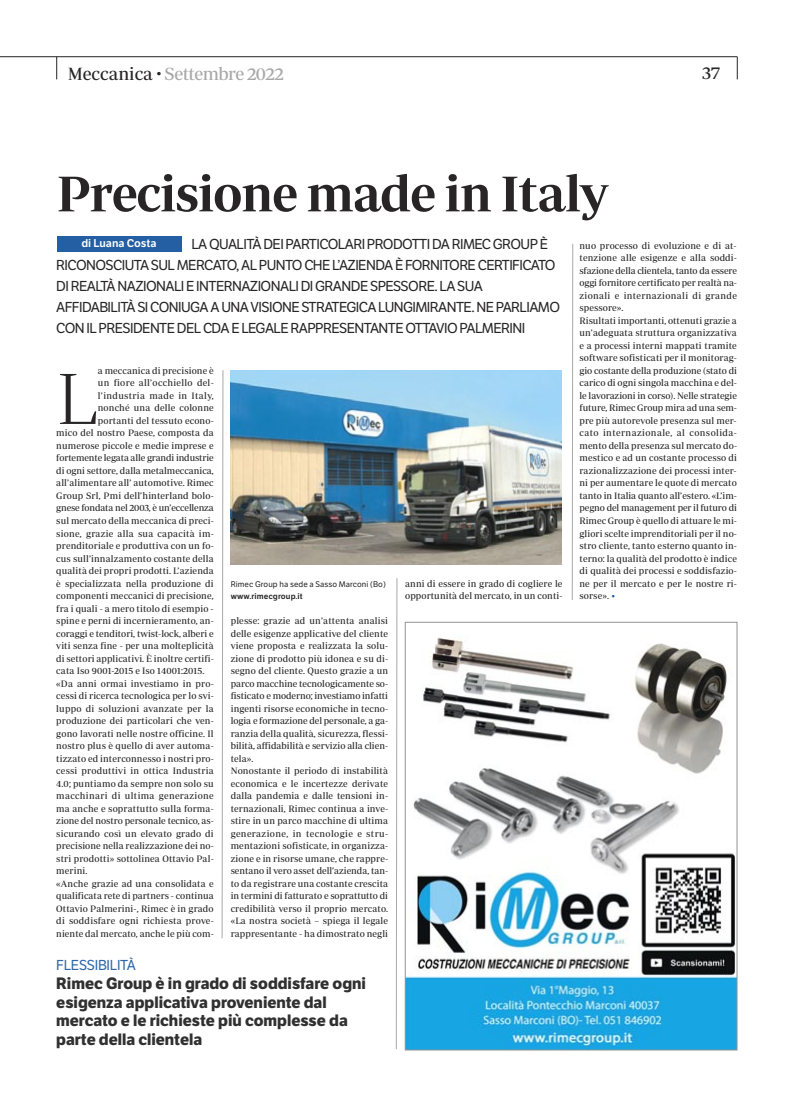
<style>
.page{position:relative;width:794px;height:1106px;background:#fff}
.page>*{position:absolute;margin:0;border:0;box-sizing:border-box;transform-origin:0 0}
.t1{font:73.6px "Periodico Display Xt Lg";color:#272526}
.t2{font:600 51px "Periodico Display";letter-spacing:-.02em;color:#272526}
.t3{font:18px "Periodico Display";letter-spacing:-.03em;color:#a8a8a8}
.t4{font:18px "Periodico Display";color:#272526}
.t5{font:700 16px/18.7px "LFT Etica";color:#313031}
.t6{font:14px/21px "LFT Etica";letter-spacing:-.04em;color:#272526}
.t7{font:14px "LFT Etica";letter-spacing:-.015em;color:#2f67a7}
.t8{font:600 11px "LFT Etica";color:#fff}
.t9{font:9.5px/12.5px "Periodico Display";letter-spacing:.015em;color:#272526}
.t10{font:9.5px "Periodico Display";letter-spacing:-.015em;color:#272526}
.t11{font:9.5px "Periodico Display";letter-spacing:.035em;color:#272526}
.t12{font:9.5px "Periodico Display";letter-spacing:-.005em;color:#272526}
.t13{font:8px "LFT Etica";letter-spacing:.01em;color:#272526}
.t14{font:600 8px "LFT Etica";letter-spacing:.01em;color:#272526}
.s1{color:#272526}
.s2{font-weight:500;font-size:16px;color:#272526}
.s3{font-family:"LFT Etica";font-weight:700;font-size:9px;color:#245fa3}
</style>
<div class="page">
<svg style="left:737px;top:57px;width:1px;height:22px"></svg>
<svg style="left:56px;top:57px;width:1px;height:22px"></svg>
<hr style="left:0;top:56px;width:737px;height:1px;background:#272526">
<svg style="left:221px;top:370px;width:3px;height:569px"></svg>
<svg style="left:395px;top:578px;width:3px;height:472px"></svg>
<svg style="left:571px;top:243px;width:3px;height:357px"></svg>
<img style="left:230px;top:370px;width:332px;height:194px">
<img style="left:407px;top:637px;width:328px;height:411px">
<div style="left:405px;top:622px;width:332px;height:428px;border:1px solid #939293"></div>
<div style="left:57px;top:236px;width:124px;height:15px;background:#245fa3"></div>
<h3 class="t3" style="left:68px;top:67px;width:218px"><span class="s1">Meccanica</span> <span class="s2">•</span> Settembre 2022</h3>
<h3 class="t4" style="left:702px;top:66px;width:19px">37</h3>
<h2 class="t2" style="left:57px;top:164px;width:553px">Precisione made in Italy</h2>
<p class="t6" style="left:56px;top:234px;width:505px;text-indent:135px">LA QUALITÀ DEI PARTICOLARI PRODOTTI DA RIMEC GROUP È RICONOSCIUTA SUL MERCATO, AL PUNTO CHE L’AZIENDA È FORNITORE CERTIFICATO DI REALTÀ NAZIONALI E INTERNAZIONALI DI GRANDE SPESSORE. LA SUA AFFIDABILITÀ SI CONIUGA A UNA VISIONE STRATEGICA LUNGIMIRANTE. NE PARLIAMO CON IL PRESIDENTE DEL CDA E LEGALE RAPPRESENTANTE OTTAVIO PALMERINI</p>
<p class="t8" style="left:81px;top:239px;width:77px">di Luana Costa</p>
<p class="t9" style="left:98px;top:365px;width:117px">a meccanica di precisione è</p>
<p class="t9" style="left:98px;top:377px;width:117px">un fiore all’occhiello del-</p>
<p class="t11" style="left:98px;top:392px;width:117px">l’industria made in Italy,</p>
<p class="t9" style="left:98px;top:402px;width:117px">nonché una delle colonne</p>
<p class="t9" style="left:98px;top:415px;width:118px">portanti del tessuto econo-</p>
<p class="t9" style="left:56px;top:427px;width:159px">mico del nostro Paese, composta da</p>
<p class="t9" style="left:56px;top:440px;width:159px">numerose piccole e medie imprese e</p>
<p class="t10" style="left:56px;top:454px;width:159px">fortemente legata alle grandi industrie</p>
<p class="t9" style="left:56px;top:465px;width:159px">di ogni settore, dalla metalmeccanica,</p>
<p class="t9" style="left:56px;top:477px;width:159px">all’alimentare all’ automotive. Rimec</p>
<p class="t9" style="left:56px;top:490px;width:159px">Group Srl, Pmi dell’hinterland bolo-</p>
<p class="t10" style="left:56px;top:504px;width:159px">gnese fondata nel 2003, è un’eccellenza</p>
<p class="t9" style="left:56px;top:515px;width:159px">sul mercato della meccanica di preci-</p>
<p class="t9" style="left:56px;top:527px;width:159px">sione, grazie alla sua capacità im-</p>
<p class="t9" style="left:56px;top:540px;width:159px">prenditoriale e produttiva con un fo-</p>
<p class="t9" style="left:56px;top:552px;width:159px">cus sull’innalzamento costante della</p>
<p class="t9" style="left:56px;top:565px;width:159px">qualità dei propri prodotti. L’azienda</p>
<p class="t9" style="left:56px;top:577px;width:159px">è specializzata nella produzione di</p>
<p class="t9" style="left:56px;top:590px;width:159px">componenti meccanici di precisione,</p>
<p class="t9" style="left:56px;top:602px;width:159px">fra i quali - a mero titolo di esempio -</p>
<p class="t9" style="left:56px;top:615px;width:159px">spine e perni di incernieramento, an-</p>
<p class="t9" style="left:56px;top:627px;width:159px">coraggi e tenditori, twist-lock, alberi e</p>
<p class="t9" style="left:56px;top:640px;width:159px">viti senza fine - per una molteplicità</p>
<p class="t9" style="left:56px;top:652px;width:159px">di settori applicativi. È inoltre certifi-</p>
<p class="t9" style="left:56px;top:665px;width:149px">cata Iso 9001-2015 e Iso 14001:2015.</p>
<p class="t9" style="left:56px;top:677px;width:159px">«Da anni ormai investiamo in pro-</p>
<p class="t9" style="left:56px;top:690px;width:159px">cessi di ricerca tecnologica per lo svi-</p>
<p class="t9" style="left:56px;top:702px;width:159px">luppo di soluzioni avanzate per la</p>
<p class="t9" style="left:56px;top:715px;width:159px">produzione dei particolari che ven-</p>
<p class="t9" style="left:56px;top:727px;width:159px">gono lavorati nelle nostre officine. Il</p>
<p class="t9" style="left:56px;top:740px;width:159px">nostro plus è quello di aver automa-</p>
<p class="t9" style="left:56px;top:752px;width:159px">tizzato ed interconnesso i nostri pro-</p>
<p class="t9" style="left:56px;top:765px;width:159px">cessi produttivi in ottica Industria</p>
<p class="t9" style="left:56px;top:777px;width:159px">4.0; puntiamo da sempre non solo su</p>
<p class="t11" style="left:56px;top:792px;width:159px">macchinari di ultima generazione</p>
<p class="t9" style="left:56px;top:802px;width:159px">ma anche e soprattutto sulla forma-</p>
<p class="t12" style="left:56px;top:817px;width:159px">zione del nostro personale tecnico, as-</p>
<p class="t9" style="left:56px;top:827px;width:159px">sicurando così un elevato grado di</p>
<p class="t9" style="left:56px;top:840px;width:159px">precisione nella realizzazione dei no-</p>
<p class="t9" style="left:56px;top:852px;width:159px">stri prodotti» sottolinea Ottavio Pal-</p>
<p class="t9" style="left:56px;top:865px;width:33px">merini.</p>
<p class="t9" style="left:56px;top:877px;width:159px">«Anche grazie ad una consolidata e</p>
<p class="t9" style="left:56px;top:890px;width:159px">qualificata rete di partners - continua</p>
<p class="t9" style="left:56px;top:902px;width:159px">Ottavio Palmerini-, Rimec è in grado</p>
<p class="t9" style="left:56px;top:915px;width:159px">di soddisfare ogni richiesta prove-</p>
<p class="t9" style="left:56px;top:927px;width:159px">niente dal mercato, anche le più com-</p>
<h1 class="t1" style="left:56px;top:355px;width:43px">L</h1>
<p class="t13" style="left:231px;top:579px;width:157px">Rimec Group ha sede a Sasso Marconi (Bo)</p>
<p class="t14" style="left:231px;top:593px;width:74px">www.rimecgroup.it</p>
<p class="t9" style="left:231px;top:615px;width:159px">plesse: grazie ad un’attenta analisi delle esigenze applicative del cliente viene proposta e realizzata la solu&shy;zione di prodotto più idonea e su di&shy;segno del cliente. Questo grazie a un parco macchine tecnologicamente so&shy;fisticato e moderno; investiamo infatti ingenti risorse economiche in tecno&shy;logia e formazione del personale, a ga&shy;ranzia della qualità, sicurezza, flessi&shy;bilità, affidabilità e servizio alla clien&shy;tela».<br>Nonostante il periodo di instabilità economica e le incertezze derivate dalla pandemia e dalle tensioni in&shy;ternazionali, Rimec continua a inve&shy;stire in un parco macchine di ultima generazione, in tecnologie e stru&shy;mentazioni sofisticate, in organizza&shy;zione e in risorse umane, che rappre&shy;sentano il vero asset dell’azienda, tan&shy;to da registrare una costante crescita in termini di fatturato e soprattutto di credibilità verso il proprio mercato. «La nostra società – spiega il legale rappresentante - ha dimostrato negli</p>
<h3 class="t7" style="left:56px;top:957px;width:81px">FLESSIBILITÀ</h3>
<h3 class="t5" style="left:56px;top:975px;width:311px">Rimec Group è in grado di soddisfare ogni esigenza applicativa proveniente dal mercato e le richieste più complesse da parte della clientela</h3>
<p class="t9" style="left:405px;top:577px;width:159px">anni di essere in grado di cogliere le opportunità del mercato, in un conti-</p>
<p class="t9" style="left:579px;top:240px;width:159px">nuo processo di evoluzione e di at&shy;tenzione alle esigenze e alla soddi&shy;sfazione della clientela, tanto da essere oggi fornitore certificato per realtà na&shy;zionali e internazionali di grande spessore».<br>Risultati importanti, ottenuti grazie a un’adeguata struttura organizzativa e a processi interni mappati tramite software sofisticati per il monitorag&shy;gio costante della produzione (stato di carico di ogni singola macchina e del&shy;le lavorazioni in corso). Nelle strategie future, Rimec Group mira ad una sem&shy;pre più autorevole presenza sul mer&shy;cato internazionale, al consolida&shy;mento della presenza sul mercato do&shy;mestico e ad un costante processo di razionalizzazione dei processi inter&shy;ni per aumentare le quote di mercato tanto in Italia quanto all’estero. «L’im&shy;pegno del management per il futuro di Rimec Group è quello di attuare le mi&shy;gliori scelte imprenditoriali per il no&shy;stro cliente, tanto esterno quanto in&shy;terno: la qualità del prodotto è indice di qualità dei processi e soddisfazio&shy;ne per il mercato e per le nostre ri&shy;sorse». <span class="s3">•</span></p>
</div>
